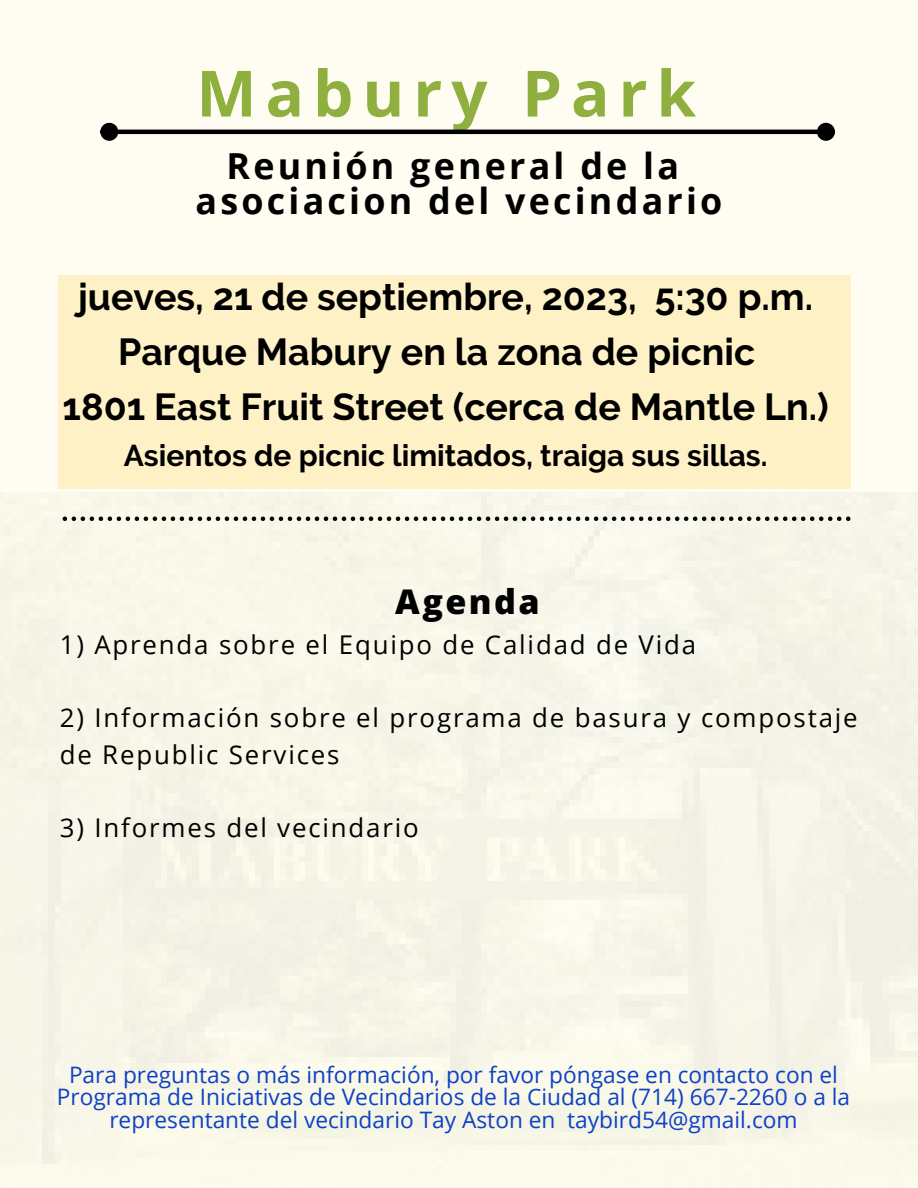
<style>
.page{position:relative;width:918px;height:1188px;background:#fffdf1}
.page>*{position:absolute;margin:0;border:0;box-sizing:border-box;transform-origin:0 0}
.t1{font:700 63.9px "Open Sans";letter-spacing:.14em;color:#8faf3f}
.t2{font:700 37.5px "Raleway";color:#000}
.t3{font:700 35.85px "Open Sans";letter-spacing:.09em;color:#000}
.t4{font:800 34.05px "Open Sans";letter-spacing:.07em;color:#000}
.t5{font:700 30px "Raleway";color:#000}
.t6{font:25.8px/36.6px "Open Sans";letter-spacing:.07em;color:#000}
.t7{font:22.65px/22.5px "Open Sans";color:#0d41c6;text-align:center}
</style>
<div class="page">
<hr style="left:118px;top:130px;width:699px;height:4px;background:#000">
<div style="left:103px;top:125px;width:13px;height:14px;background:#000;border-radius:50%"></div>
<div style="left:100px;top:123px;width:18px;height:18px;border:5px solid #000;border-radius:50%"></div>
<div style="left:819px;top:125px;width:14px;height:14px;background:#000;border-radius:50%"></div>
<div style="left:817px;top:123px;width:18px;height:18px;border:5px solid #000;border-radius:50%"></div>
<div style="left:59px;top:275px;width:792px;height:214px;background:#fef1c5"></div>
<div style="left:0;top:492px;width:918px;height:672px;background:#f7f5e8"></div>
<p class="t1" style="left:196px;top:48px;width:501px">Mabury Park</p>
<p class="t3" style="left:226px;top:141px;width:454px">Reunión general de la</p>
<p class="t3" style="left:196px;top:176px;width:528px">asociacion del vecindario</p>
<p class="t2" style="left:78px;top:275px;width:737px">jueves, 21 de septiembre, 2023, 5:30 p.m.</p>
<p class="t2" style="left:118px;top:330px;width:639px">Parque Mabury en la zona de picnic</p>
<p class="t2" style="left:63px;top:385px;width:768px">1801 East Fruit Street (cerca de Mantle Ln.)</p>
<p class="t5" style="left:124px;top:438px;width:645px">Asientos de picnic limitados, traiga sus sillas.</p>
<p class="t4" style="left:395px;top:578px;width:146px">Agenda</p>
<p class="t6" style="left:60px;top:626px;width:638px">1) Aprenda sobre el Equipo de Calidad de Vida</p>
<p class="t6" style="left:60px;top:699px;width:800px">2) Información sobre el programa de basura y compostaje de Republic Services</p>
<p class="t6" style="left:60px;top:809px;width:361px">3) Informes del vecindario</p>
<p class="t7" style="left:69px;top:1063px;width:770px">Para preguntas o más información, por favor póngase en contacto con el</p>
<p class="t7" style="left:57px;top:1085px;width:795px">Programa de Iniciativas de Vecindarios de la Ciudad al (714) 667-2260 o a la representante del vecindario Tay Aston en taybird54@gmail.com</p>
</div>
